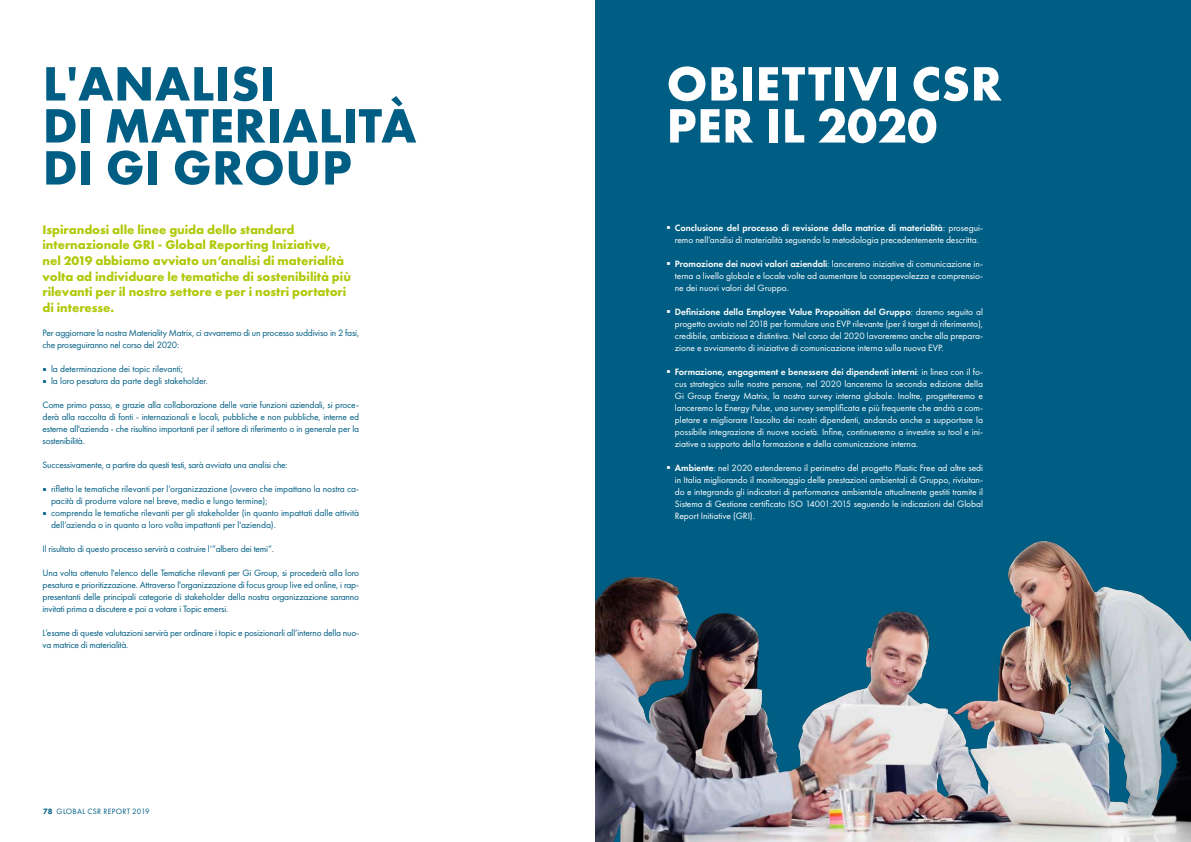
<style>
.page{position:relative;width:1191px;height:842px;background:#fff}
.page>*{position:absolute;margin:0;border:0;box-sizing:border-box;transform-origin:0 0}
.t1{font:700 50px/42px "Futura PT";letter-spacing:.01em;color:#005e84}
.t2{font:700 50px/42px "Futura PT";letter-spacing:.01em;color:#fff}
.t3{font:700 13px/15.6px "Futura PT";letter-spacing:-.005em;color:#b0c909}
.t4{font:9.5px/12px "Futura PT";letter-spacing:-.005em;color:#fff;text-align:justify}
.t5{font:9.5px/12px "Futura PT";letter-spacing:-.02em;color:#005e84}
.t6{font:8px "Futura PT";letter-spacing:.035em;color:#005e84}
.s1{font-weight:800}
.s2{font-weight:600}
</style>
<div class="page">
<div style="left:595px;top:0;width:596px;height:842px;background:#005e84"></div>
<img style="left:595px;top:541px;width:596px;height:301px">
<h1 class="t1" style="left:43px;top:62px;width:375px">L'ANALISI<br>DI MATERIALITÀ<br>DI GI GROUP</h1>
<p class="t3" style="left:43px;top:221px;width:310px">Ispirandosi alle linee guida dello standard internazionale GRI - Global Reporting Iniziative, nel 2019 abbiamo avviato un’analisi di materialità volta ad individuare le tematiche di sostenibilità più rilevanti per il nostro settore e per i nostri portatori di interesse.</p>
<p class="t5" style="left:43px;top:327px;width:318px">Per aggiornare la nostra Materiality Matrix, ci avvarremo di un processo suddiviso in 2 fasi, che proseguiranno nel corso del 2020:</p>
<p class="t5" style="left:43px;top:363px;width:142px">▪ la determinazione dei topic rilevanti;</p>
<p class="t5" style="left:43px;top:375px;width:167px">▪ la loro pesatura da parte degli stakeholder.</p>
<p class="t5" style="left:43px;top:399px;width:318px;text-align:justify">Come primo passo, e grazie alla collaborazione delle varie funzioni aziendali, si proce&shy;derà alla raccolta di fonti - internazionali e locali, pubbliche e non pubbliche, interne ed esterne all'azienda - che risultino importanti per il settore di riferimento o in generale per la sostenibilità.</p>
<p class="t5" style="left:43px;top:459px;width:247px">Successivamente, a partire da questi testi, sarà avviata una analisi che:</p>
<p class="t5" style="left:51px;top:483px;width:310px;text-indent:-9px">▪ rifletta le tematiche rilevanti per l’organizzazione (ovvero che impattano la nostra ca&shy;pacità di produrre valore nel breve, medio e lungo termine);</p>
<p class="t5" style="left:51px;top:507px;width:310px;text-indent:-9px">▪ comprenda le tematiche rilevanti per gli stakeholder (in quanto impattati dalle attività dell’azienda o in quanto a loro volta impattanti per l'azienda).</p>
<p class="t5" style="left:43px;top:543px;width:233px">Il risultato di questo processo servirà a costruire l’”albero dei temi”.</p>
<p class="t5" style="left:43px;top:567px;width:318px;text-align:justify">Una volta ottenuto l'elenco delle Tematiche rilevanti per Gi Group, si procederà alla loro pesatura e prioritizzazione. Attraverso l'organizzazione di focus group live ed online, i rap&shy;presentanti delle principali categorie di stakeholder della nostra organizzazione saranno invitati prima a discutere e poi a votare i Topic emersi.</p>
<p class="t5" style="left:43px;top:627px;width:318px">L’esame di queste valutazioni servirà per ordinare i topic e posizionarli all’interno della nuo&shy;va matrice di materialità.</p>
<p class="t6" style="left:43px;top:806px;width:108px"><span class="s1">78</span> GLOBAL CSR REPORT 2019</p>
<h1 class="t2" style="left:666px;top:62px;width:337px">OBIETTIVI CSR<br>PER IL 2020</h1>
<p class="t4" style="left:666px;top:222px;width:318px;text-align:center">▪ <span class="s2">Conclusione del processo di revisione della matrice di materialità</span>: prosegui&shy;remo nell’analisi di materialità seguendo la metodologia precedentemente descritta.</p>
<p class="t4" style="left:675px;top:258px;width:310px;text-indent:-9px">▪ <span class="s2">Promozione dei nuovi valori aziendali</span>: lanceremo iniziative di comunicazione in&shy;terna a livello globale e locale volte ad aumentare la consapevolezza e comprensio&shy;ne dei nuovi valori del Gruppo.</p>
<p class="t4" style="left:675px;top:306px;width:310px;text-indent:-9px">▪ <span class="s2">Definizione della Employee Value Proposition del Gruppo</span>: daremo seguito al progetto avviato nel 2018 per formulare una EVP rilevante (per il target di riferimento), credibile, ambiziosa e distintiva. Nel corso del 2020 lavoreremo anche alla prepara&shy;zione e avviamento di iniziative di comunicazione interna sulla nuova EVP.</p>
<p class="t4" style="left:675px;top:366px;width:310px;text-indent:-9px">▪ <span class="s2">Formazione, engagement e benessere dei dipendenti interni</span>: in linea con il fo&shy;cus strategico sulle nostre persone, nel 2020 lanceremo la seconda edizione della Gi Group Energy Matrix, la nostra survey interna globale. Inoltre, progetteremo e lanceremo la Energy Pulse, una survey semplificata e più frequente che andrà a com&shy;pletare e migliorare l’ascolto dei nostri dipendenti, andando anche a supportare la possibile integrazione di nuove società. Infine, continueremo a investire su tool e ini&shy;ziative a supporto della formazione e della comunicazione interna.</p>
<p class="t4" style="left:675px;top:462px;width:310px;text-indent:-9px">▪ <span class="s2">Ambiente</span>: nel 2020 estenderemo il perimetro del progetto Plastic Free ad altre sedi in Italia migliorando il monitoraggio delle prestazioni ambientali di Gruppo, rivisitan&shy;do e integrando gli indicatori di performance ambientale attualmente gestiti tramite il Sistema di Gestione certificato ISO 14001:2015 seguendo le indicazioni del Global Report Initiative (GRI).</p>
</div>
